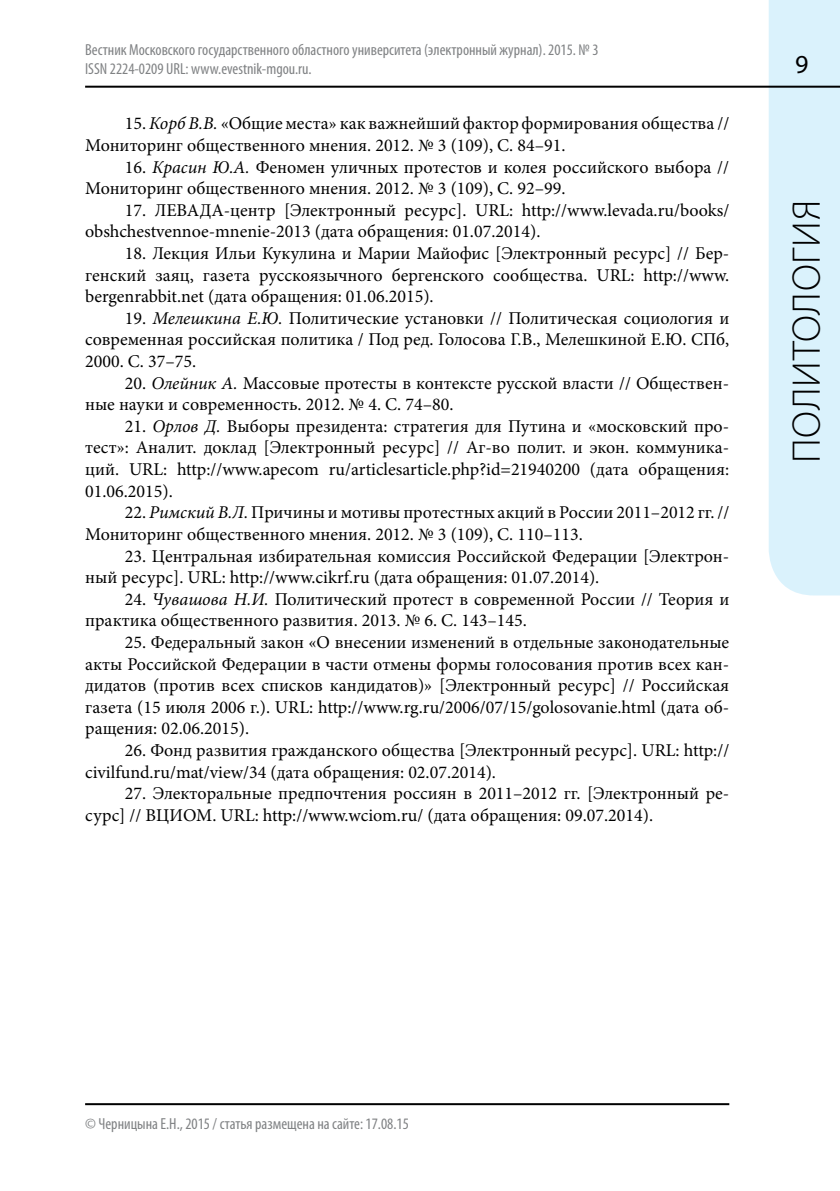
<style>
.page{position:relative;width:840px;height:1191px;background:#fff}
.page>*{position:absolute;margin:0;border:0;box-sizing:border-box;transform-origin:0 0}
.t1{font:300 40px "Myriad Pro";letter-spacing:.02em;color:#000}
.t2{font:18px/21.6px "Minion Pro";color:#000}
.t3{font:condensed 16px/19.2px "Myriad Pro";color:#808284}
.s1{font-style:italic}
</style>
<div class="page">
<div style="left:768px;top:0;width:71px;height:595px;background:#daf2fc"></div>
<hr style="left:85px;top:86px;width:754px;height:2px;background:#000">
<hr style="left:85px;top:1103px;width:644px;height:2px;background:#000">
<svg style="left:795px;top:56px;width:12px;height:17px"></svg>
<p class="t3" style="left:85px;top:39px;width:514px">Вестник Московского государственного областного университета (электронный журнал). 2015. № 3<br>ISSN 2224-0209 URL: www.evestnik-mgou.ru.</p>
<p class="t2" style="left:85px;top:113px;width:645px;text-indent:40px">15. <span class="s1">Корб В.В.</span> «Общие места» как важнейший фактор формирования общества //<br>Мониторинг общественного мнения. 2012. № 3 (109), С. 84–91.</p>
<p class="t2" style="left:85px;top:156px;width:645px;text-indent:40px">16. <span class="s1">Красин Ю.А.</span> Феномен уличных протестов и колея российского выбора //<br>Мониторинг общественного мнения. 2012. № 3 (109), С. 92–99.</p>
<p class="t2" style="left:85px;top:199px;width:645px;text-indent:40px">17. ЛЕВАДА-центр [Электронный ресурс]. URL: http://www.levada.ru/books/ obshchestvennoe-mnenie-2013 (дата обращения: 01.07.2014).</p>
<p class="t2" style="left:85px;top:242px;width:645px;text-align:justify;text-indent:40px">18. Лекция Ильи Кукулина и Марии Майофис [Электронный ресурс] // Бер&shy;генский заяц, газета русскоязычного бергенского сообщества. URL: http://www. bergenrabbit.net (дата обращения: 01.06.2015).</p>
<p class="t2" style="left:85px;top:307px;width:645px;text-align:justify;text-indent:40px">19. <span class="s1">Мелешкина Е.Ю.</span> Политические установки // Политическая социология и современная российская политика / Под ред. Голосова Г.В., Мелешкиной Е.Ю. СПб, 2000. С. 37–75.</p>
<p class="t2" style="left:85px;top:372px;width:645px;text-indent:40px">20. <span class="s1">Олейник А.</span> Массовые протесты в контексте русской власти // Обществен&shy;ные науки и современность. 2012. № 4. С. 74–80.</p>
<p class="t2" style="left:85px;top:415px;width:645px;text-align:justify;text-indent:40px">21. <span class="s1">Орлов Д.</span> Выборы президента: стратегия для Путина и «московский про&shy;тест»: Аналит. доклад [Электронный ресурс] // Аг-во полит. и экон. коммуника&shy;ций. URL: http://www.apecom ru/articlesarticle.php?id=21940200 (дата обращения:<br>01.06.2015).</p>
<p class="t2" style="left:85px;top:502px;width:645px;text-indent:40px">22. <span class="s1">Римский В.Л.</span> Причины и мотивы протестных акций в России 2011–2012 гг. //<br>Мониторинг общественного мнения. 2012. № 3 (109), С. 110–113.</p>
<p class="t2" style="left:85px;top:545px;width:645px;text-indent:40px">23. Центральная избирательная комиссия Российской Федерации [Электрон&shy;ный ресурс]. URL: http://www.cikrf.ru (дата обращения: 01.07.2014).</p>
<p class="t2" style="left:85px;top:588px;width:645px;text-indent:40px">24. <span class="s1">Чувашова Н.И.</span> Политический протест в современной России // Теория и практика общественного развития. 2013. № 6. С. 143–145.</p>
<p class="t2" style="left:85px;top:631px;width:645px;text-align:justify;text-indent:40px">25. Федеральный закон «О внесении изменений в отдельные законодательные акты Российской Федерации в части отмены формы голосования против всех кан&shy;дидатов (против всех списков кандидатов)» [Электронный ресурс] // Российская газета (15 июля 2006 г.). URL: http://www.rg.ru/2006/07/15/golosovanie.html (дата об&shy;ращения: 02.06.2015).</p>
<p class="t2" style="left:85px;top:739px;width:645px;text-indent:40px">26. Фонд развития гражданского общества [Электронный ресурс]. URL: http:// civilfund.ru/mat/view/34 (дата обращения: 02.07.2014).</p>
<p class="t2" style="left:85px;top:782px;width:645px;text-indent:40px">27. Электоральные предпочтения россиян в 2011–2012 гг. [Электронный ре&shy;сурс] // ВЦИОМ. URL: http://www.wciom.ru/ (дата обращения: 09.07.2014).</p>
<h1 class="t1" style="left:782px;top:463px;width:264px;rotate:-90deg">политология</h1>
<p class="t3" style="left:85px;top:1114px;width:325px">© Черницына Е.Н., 2015 / статья размещена на сайте: 17.08.15</p>
</div>
